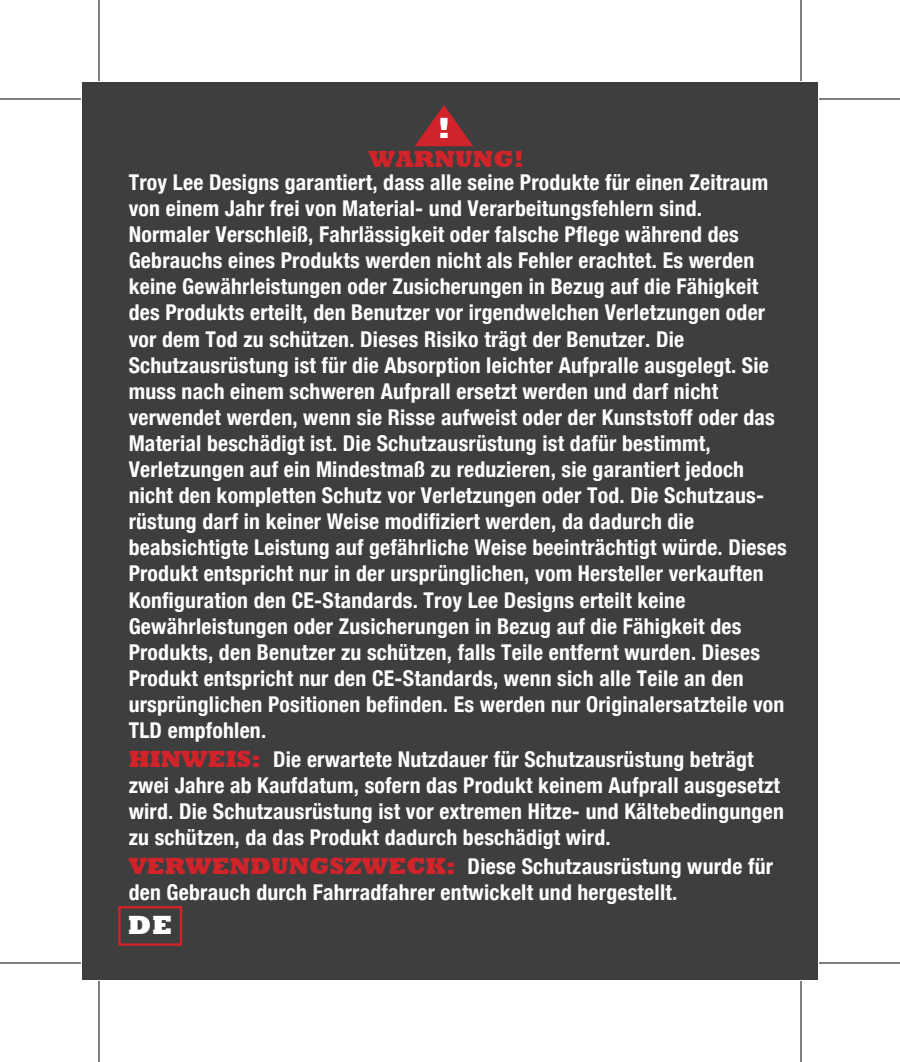
<style>
.page{position:relative;width:900px;height:1062px;background:#fff}
.page>*{position:absolute;margin:0;border:0;box-sizing:border-box;transform-origin:0 0}
.t1{font:800 30px "Rockwell";color:#fff}
.t2{font:800 27px "Rockwell";color:#fff}
.t3{font:800 24px "Rockwell";letter-spacing:.01em;color:#d1232a}
.t4{font:700 condensed 21.6px/26.1px "Helvetica Neue";letter-spacing:.01em;color:#fff}
.s1{font-family:"Rockwell";font-weight:800;font-stretch:normal;font-size:24px;color:#d1232a}
</style>
<div class="page">
<div style="left:82px;top:82px;width:736px;height:898px;background:#3e3e3f"></div>
<svg style="left:415px;top:105px;width:58px;height:41px"></svg>
<div style="left:118px;top:906px;width:64px;height:40px;border:2px solid #d1232a"></div>
<hr style="left:0;top:98px;width:81px;height:2px;background:#000">
<hr style="left:819px;top:98px;width:81px;height:2px;background:#000">
<hr style="left:0;top:962px;width:81px;height:2px;background:#000">
<hr style="left:819px;top:962px;width:81px;height:2px;background:#000">
<hr style="left:98px;top:0;width:2px;height:81px;background:#000">
<hr style="left:98px;top:981px;width:2px;height:81px;background:#000">
<hr style="left:800px;top:0;width:2px;height:81px;background:#000">
<hr style="left:800px;top:981px;width:2px;height:81px;background:#000">
<h1 class="t1" style="left:438px;top:111px;width:13px">!</h1>
<p class="t4" style="left:129px;top:169px;width:660px">Troy Lee Designs garantiert, dass alle seine Produkte für einen Zeitraum von einem Jahr frei von Material- und Verarbeitungsfehlern sind.<br>Normaler Verschleiß, Fahrlässigkeit oder falsche Pflege während des Gebrauchs eines Produkts werden nicht als Fehler erachtet. Es werden keine Gewährleistungen oder Zusicherungen in Bezug auf die Fähigkeit des Produkts erteilt, den Benutzer vor irgendwelchen Verletzungen oder vor dem Tod zu schützen. Dieses Risiko trägt der Benutzer. Die Schutzausrüstung ist für die Absorption leichter Aufpralle ausgelegt. Sie muss nach einem schweren Aufprall ersetzt werden und darf nicht verwendet werden, wenn sie Risse aufweist oder der Kunststoff oder das Material beschädigt ist. Die Schutzausrüstung ist dafür bestimmt, Verletzungen auf ein Mindestmaß zu reduzieren, sie garantiert jedoch nicht den kompletten Schutz vor Verletzungen oder Tod. Die Schutzaus&shy;rüstung darf in keiner Weise modifiziert werden, da dadurch die beabsichtigte Leistung auf gefährliche Weise beeinträchtigt würde. Dieses Produkt entspricht nur in der ursprünglichen, vom Hersteller verkauften Konfiguration den CE-Standards. Troy Lee Designs erteilt keine Gewährleistungen oder Zusicherungen in Bezug auf die Fähigkeit des Produkts, den Benutzer zu schützen, falls Teile entfernt wurden. Dieses Produkt entspricht nur den CE-Standards, wenn sich alle Teile an den ursprünglichen Positionen befinden. Es werden nur Originalersatzteile von TLD empfohlen.</p>
<p class="t4" style="left:129px;top:746px;width:657px"><span class="s1">HINWEIS:</span> Die erwartete Nutzdauer für Schutzausrüstung beträgt zwei Jahre ab Kaufdatum, sofern das Produkt keinem Aufprall ausgesetzt wird. Die Schutzausrüstung ist vor extremen Hitze- und Kältebedingungen zu schützen, da das Produkt dadurch beschädigt wird.</p>
<p class="t4" style="left:129px;top:853px;width:646px"><span class="s1">VERWENDUNGSZWECK:</span> Diese Schutzausrüstung wurde für den Gebrauch durch Fahrradfahrer entwickelt und hergestellt.</p>
<p class="t2" style="left:128px;top:909px;width:46px">DE</p>
<p class="t3" style="left:369px;top:145px;width:156px">WARNUNG!</p>
</div>
